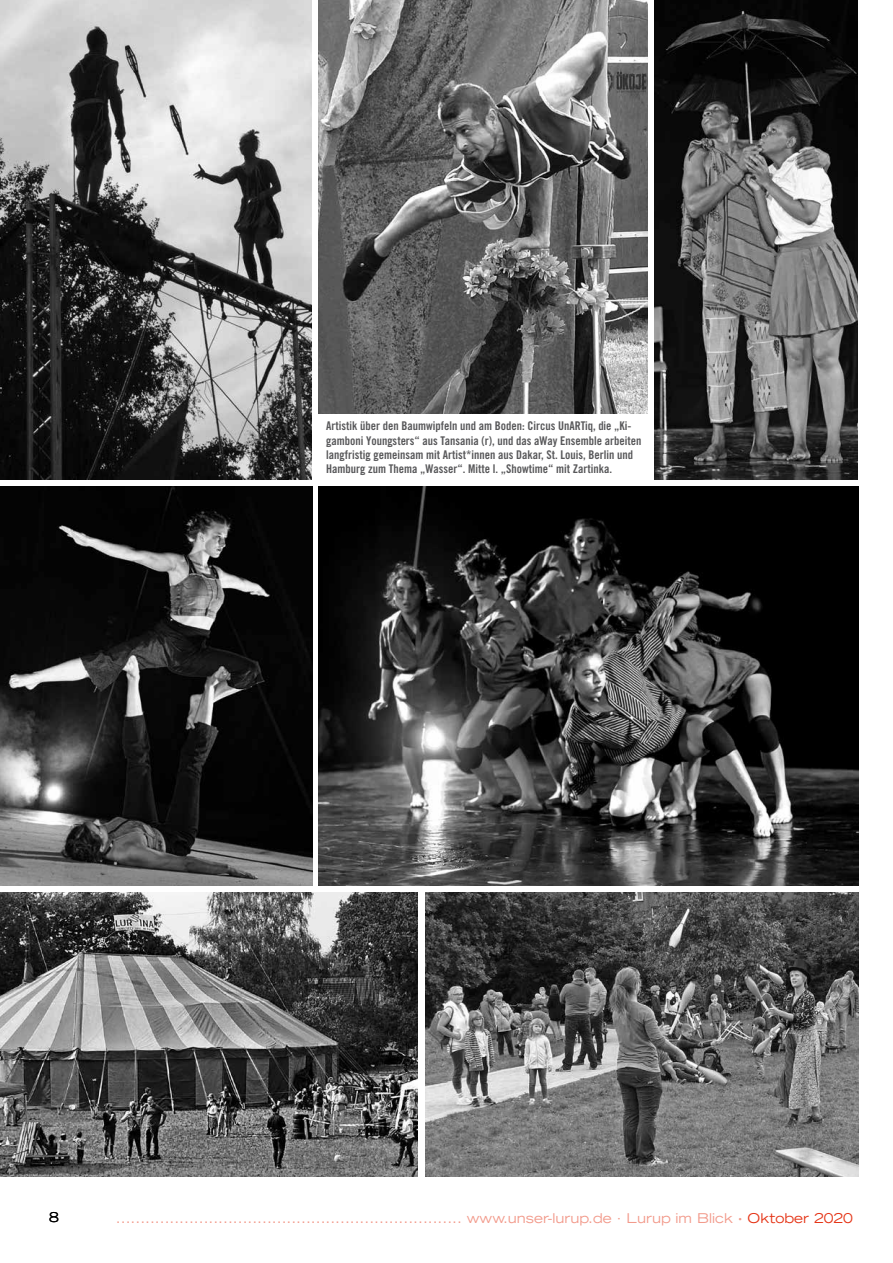
<style>
.page{position:relative;width:893px;height:1263px;background:#fff}
.page>*{position:absolute;margin:0;border:0;box-sizing:border-box;transform-origin:0 0}
.t1{font:expanded 13.5px "Trade Gothic LH";color:#f29a8b}
.t2{font:expanded 13.5px "Trade Gothic LH";color:#000}
.t3{font:12px/14.4px "Trade Gothic Bold Cond Twenty";color:#58585a}
.s1{font-weight:700}
.s2{color:#e53517}
</style>
<div class="page">
<img style="left:319px;top:487px;width:540px;height:399px">
<img style="left:655px;top:0;width:202px;height:479px">
<img style="left:425px;top:893px;width:434px;height:283px">
<img style="left:0;top:487px;width:312px;height:399px">
<img style="left:0;top:0;width:312px;height:480px">
<img style="left:0;top:892px;width:418px;height:284px">
<img style="left:319px;top:0;width:329px;height:413px">
<p class="t3" style="left:326px;top:419px;width:317px">Artistik über den Baumwipfeln und am Boden: Circus UnARTiq, die „Ki&shy;gamboni Youngsters“ aus Tansania (r), und das aWay Ensemble arbeiten langfristig gemeinsam mit Artist*innen aus Dakar, St. Louis, Berlin und Hamburg zum Thema „Wasser“. Mitte l. „Showtime“ mit Zartinka.</p>
<p class="t2" style="left:49px;top:1209px;width:11px">8</p>
<p class="t1" style="left:116px;top:1209px;width:6px">.......................................................................</p>
<p class="t1" style="left:467px;top:1209px;width:388px">www. unser-lurup. de · Lurup im Blick <span class="s1">·</span> <span class="s2">Oktober 2020</span></p>
</div>
